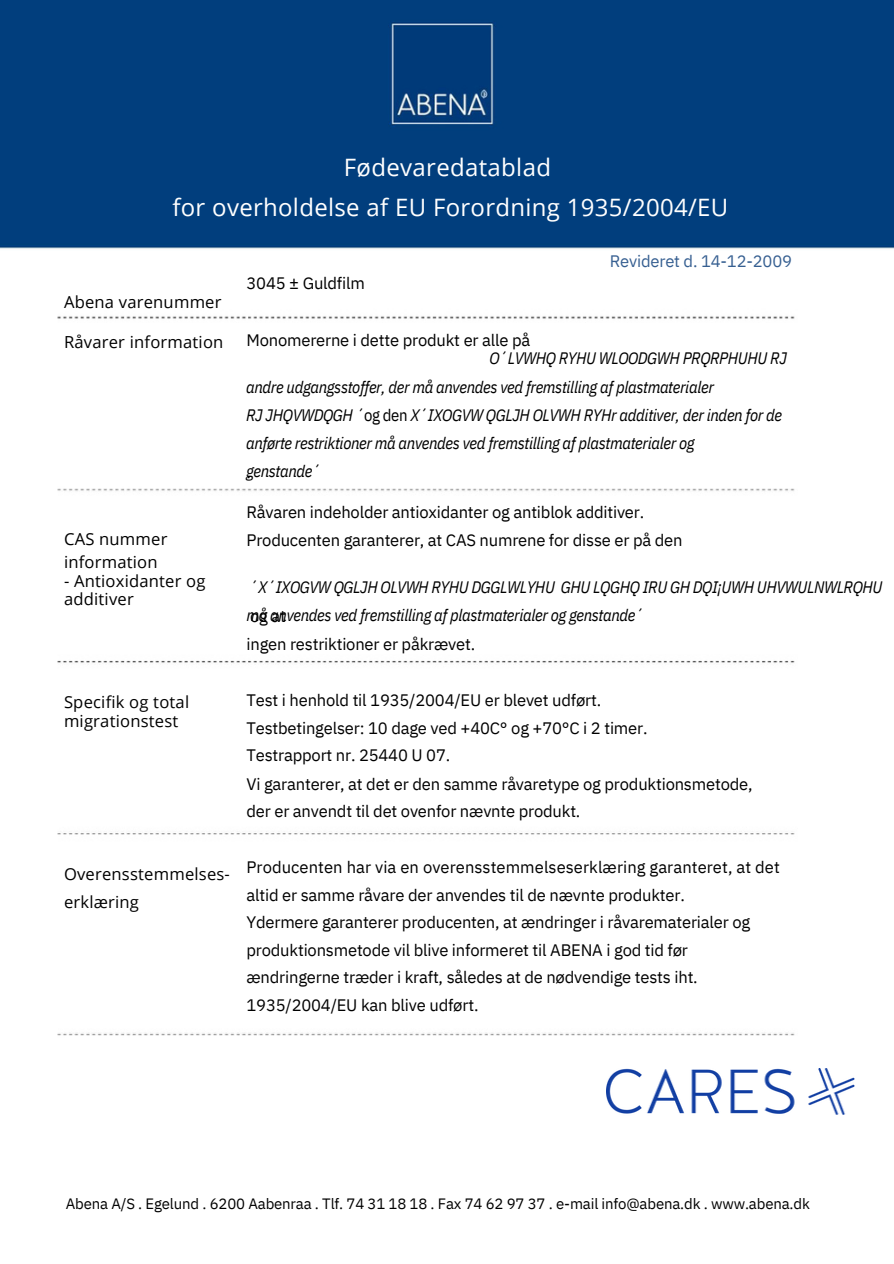
<style>
.page{position:relative;width:894px;height:1264px;background:#fff}
.page>*{position:absolute;margin:0;border:0;box-sizing:border-box;transform-origin:0 0}
.t1{font:24px "Open Sans";letter-spacing:.015em;color:#fff}
.t2{font:16.5px "IBM Plex Sans";letter-spacing:-.01em;color:#000}
.t3{font:italic 16.5px/28.2px "IBM Plex Sans Cond";letter-spacing:-.02em;color:#000}
.t4{font:16.5px/28.2px "Open Sans";letter-spacing:.01em;color:#000}
.t5{font:16.5px "IBM Plex Sans";letter-spacing:-.01em;color:#365f91}
.t6{font:15px "IBM Plex Sans";letter-spacing:-.01em;color:#000}
.s1{font-style:normal}
</style>
<div class="page">
<img style="left:0;top:0;width:893px;height:1087px">
<img style="left:606px;top:1068px;width:248px;height:47px">
<p class="t1" style="left:344px;top:150px;width:208px">Fødevaredatablad</p>
<p class="t1" style="left:172px;top:190px;width:557px">for overholdelse af EU Forordning 1935/2004/EU</p>
<p class="t4" style="left:64px;top:287px;width:159px">Abena varenummer</p>
<p class="t4" style="left:64px;top:327px;width:161px">Råvarer information</p>
<p class="t4" style="left:64px;top:524px;width:105px">CAS nummer</p>
<p class="t4" style="left:64px;top:547px;width:95px">information</p>
<p class="t4" style="left:64px;top:566px;width:143px">- Antioxidanter og</p>
<p class="t4" style="left:64px;top:584px;width:71px">additiver</p>
<p class="t4" style="left:64px;top:687px;width:127px">Specifik og total</p>
<p class="t4" style="left:64px;top:707px;width:116px">migrationstest</p>
<p class="t4" style="left:64px;top:859px;width:167px">Overensstemmelses&shy;erklæring</p>
<p class="t2" style="left:246px;top:272px;width:120px">3045 ± Guldfilm</p>
<p class="t2" style="left:246px;top:329px;width:285px">Monomererne i dette produkt er alle på</p>
<p class="t5" style="left:609px;top:250px;width:184px">Revideret d. 14-12-2009</p>
<p class="t3" style="left:489px;top:344px;width:299px">O´LVWHQ RYHU WLOODGWH PRQRPHUHU RJ</p>
<p class="t3" style="left:246px;top:372px;width:537px">andre udgangsstoffer, der må anvendes ved fremstilling af plastmaterialer<br>RJ JHQVWDQGH ´<span class="s1">og den</span> X´IXOGVW QGLJH OLVWH RYHr additiver, der inden for de anførte restriktioner må anvendes ved fremstilling af plastmaterialer og<br>genstande´</p>
<p class="t2" style="left:246px;top:460px;width:6px">.</p>
<p class="t2" style="left:246px;top:501px;width:399px">Råvaren indeholder antioxidanter og antiblok additiver.</p>
<p class="t2" style="left:246px;top:529px;width:437px">Producenten garanterer, at CAS numrene for disse er på den</p>
<p class="t3" style="left:246px;top:573px;width:637px">´X´IXOGVW QGLJH OLVWH RYHU DGGLWLYHU GHU LQGHQ IRU GH DQI¡UWH UHVWULNWLRQHU må anvendes ved fremstilling af plastmaterialer og genstande´</p>
<p class="t2" style="left:250px;top:604px;width:37px">og t</p>
<p class="t2" style="left:246px;top:633px;width:230px">ingen restriktioner er påkrævet.</p>
<p class="t2" style="left:246px;top:689px;width:356px">Test i henhold til 1935/2004/EU er blevet udført.</p>
<p class="t2" style="left:246px;top:717px;width:402px">Testbetingelser: 10 dage ved +40C° og +70°C i 2 timer.</p>
<p class="t2" style="left:246px;top:744px;width:205px">Testrapport nr. 25440 U 07.</p>
<p class="t2" style="left:246px;top:772px;width:507px">Vi garanterer, at det er den samme råvaretype og produktionsmetode,</p>
<p class="t2" style="left:246px;top:799px;width:335px">der er anvendt til det ovenfor nævnte produkt.</p>
<p class="t2" style="left:246px;top:856px;width:534px">Producenten har via en overensstemmelseserklæring garanteret, at det</p>
<p class="t2" style="left:246px;top:884px;width:439px">altid er samme råvare der anvendes til de nævnte produkter.</p>
<p class="t2" style="left:246px;top:911px;width:505px">Ydermere garanterer producenten, at ændringer i råvarematerialer og</p>
<p class="t2" style="left:246px;top:939px;width:443px">produktionsmetode vil blive informeret til ABENA i god tid før</p>
<p class="t2" style="left:246px;top:966px;width:452px">ændringerne træder i kraft, således at de nødvendige tests iht.</p>
<p class="t2" style="left:246px;top:994px;width:233px">1935/2004/EU kan blive udført.</p>
<p class="t6" style="left:66px;top:1193px;width:745px">Abena A/S . Egelund . 6200 Aabenraa . Tlf. 74 31 18 18 . Fax 74 62 97 37 . e-mail info@abena.dk . www.abena.dk</p>
</div>
